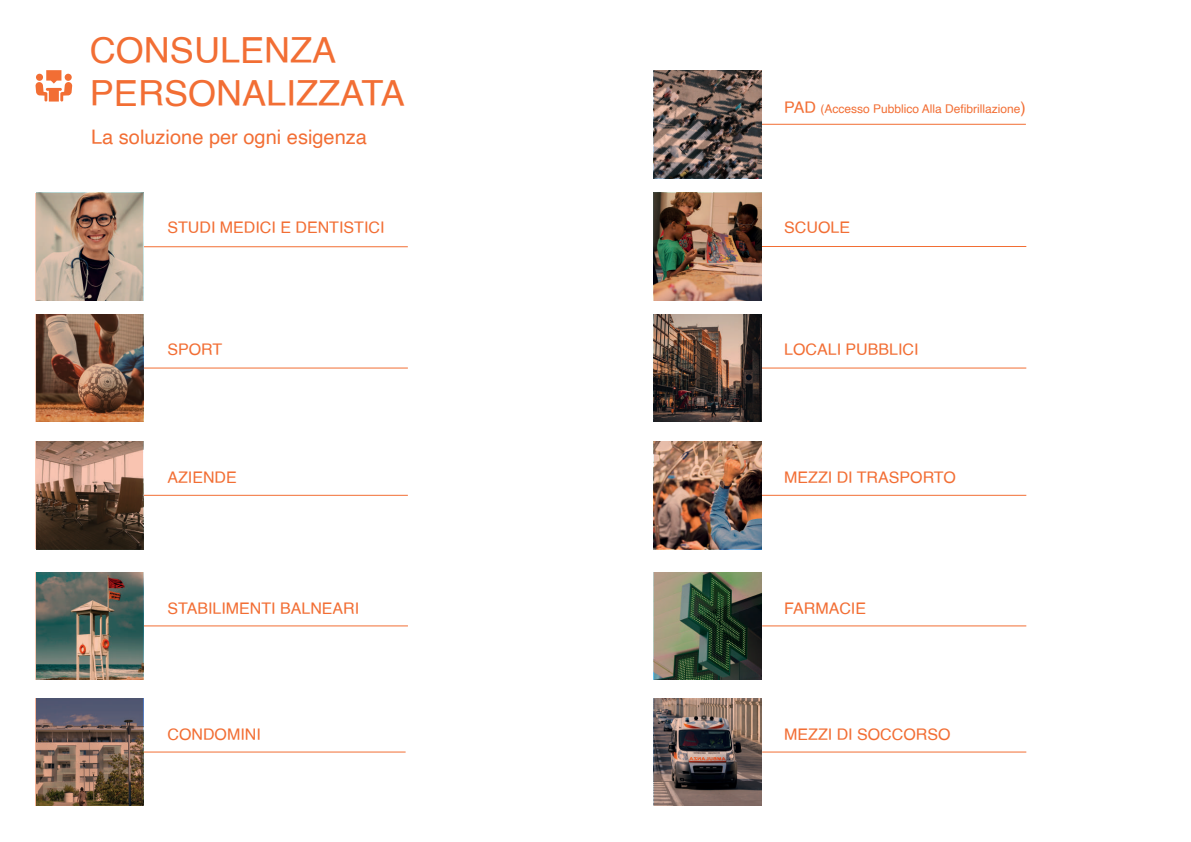
<style>
.page{position:relative;width:1191px;height:842px;background:#fff}
.page>*{position:absolute;margin:0;border:0;box-sizing:border-box;transform-origin:0 0}
.t1{font:36px/43.2px "Helvetica";color:#f26e34}
.t2{font:20px "Helvetica";color:#f26e34}
.t3{font:16px "Helvetica";color:#f26e34}
.t4{font:12px "Helvetica";color:#f26e34}
.s1{font-size:16px}
</style>
<div class="page">
<hr style="left:144px;top:625px;width:264px;height:1px;background:#f26e34">
<img style="left:36px;top:572px;width:107px;height:108px">
<hr style="left:144px;top:495px;width:264px;height:1px;background:#f26e34">
<svg style="left:36px;top:441px;width:107px;height:108px;background:#785a4a"></svg>
<hr style="left:761px;top:246px;width:265px;height:1px;background:#f26e34">
<img style="left:653px;top:193px;width:108px;height:107px">
<hr style="left:761px;top:368px;width:265px;height:1px;background:#f26e34">
<img style="left:653px;top:314px;width:108px;height:108px">
<hr style="left:761px;top:124px;width:265px;height:1px;background:#f26e34">
<img style="left:653px;top:70px;width:108px;height:108px">
<hr style="left:144px;top:368px;width:264px;height:1px;background:#f26e34">
<img style="left:36px;top:314px;width:107px;height:108px">
<hr style="left:144px;top:246px;width:264px;height:1px;background:#f26e34">
<svg style="left:36px;top:193px;width:107px;height:107px;background:#ad9584"></svg>
<hr style="left:761px;top:495px;width:265px;height:1px;background:#f26e34">
<img style="left:653px;top:441px;width:108px;height:108px">
<hr style="left:762px;top:625px;width:264px;height:1px;background:#f26e34">
<img style="left:653px;top:572px;width:108px;height:108px">
<hr style="left:143px;top:751px;width:262px;height:1px;background:#f26e34">
<svg style="left:36px;top:698px;width:107px;height:108px;background:#6e5b52"></svg>
<hr style="left:762px;top:751px;width:264px;height:1px;background:#f26e34">
<img style="left:653px;top:698px;width:108px;height:108px">
<svg style="left:35px;top:70px;width:37px;height:32px"></svg>
<h1 class="t1" style="left:90px;top:30px;width:316px">CONSULENZA<br>PERSONALIZZATA</h1>
<p class="t2" style="left:91px;top:121px;width:277px">La soluzione per ogni esigenza</p>
<p class="t3" style="left:167px;top:215px;width:218px">STUDI MEDICI E DENTISTICI</p>
<p class="t3" style="left:167px;top:337px;width:56px">SPORT</p>
<p class="t3" style="left:167px;top:465px;width:71px">AZIENDE</p>
<p class="t3" style="left:167px;top:596px;width:193px">STABILIMENTI BALNEARI</p>
<p class="t4" style="left:784px;top:100px;width:243px"><span class="s1">PAD</span> (Accesso Pubblico Alla Defibrillazione<span class="s1">)</span></p>
<p class="t3" style="left:784px;top:215px;width:67px">SCUOLE</p>
<p class="t3" style="left:784px;top:337px;width:136px">LOCALI PUBBLICI</p>
<p class="t3" style="left:784px;top:465px;width:173px">MEZZI DI TRASPORTO</p>
<p class="t3" style="left:784px;top:596px;width:83px">FARMACIE</p>
<p class="t3" style="left:167px;top:722px;width:95px">CONDOMINI</p>
<p class="t3" style="left:784px;top:722px;width:168px">MEZZI DI SOCCORSO</p>
</div>
